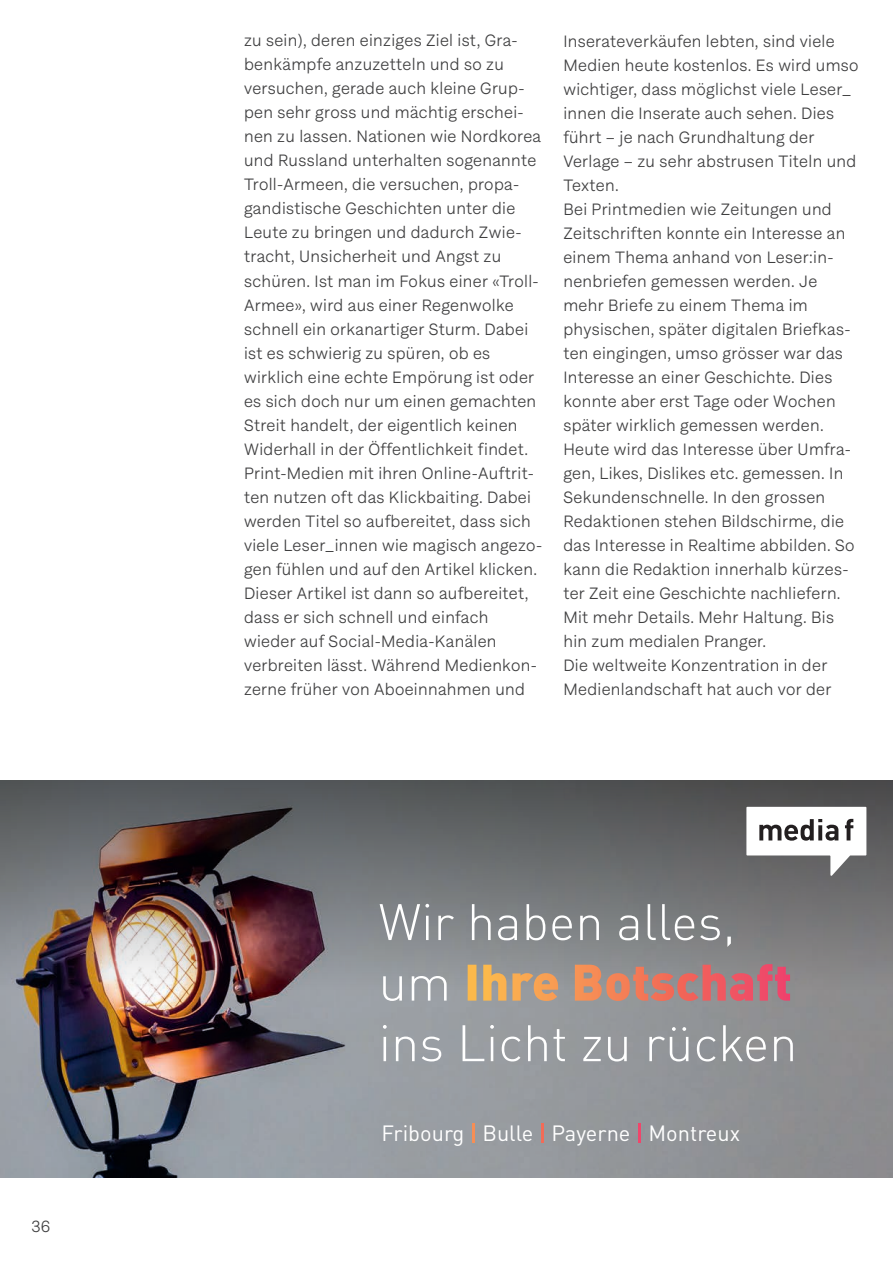
<style>
.page{position:relative;width:893px;height:1263px;background:#fff}
.page>*{position:absolute;margin:0;border:0;box-sizing:border-box;transform-origin:0 0}
.t1{font:300 50.4px/60.6px "DIN Pro";color:#fff}
.t2{font:21.9px "DIN Pro";color:#fff}
.t3{font:300 16.5px/24px "Solanel";letter-spacing:.02em;color:#3e3e3f}
.s1{font-weight:900}
</style>
<div class="page">
<img style="left:0;top:780px;width:893px;height:398px">
<svg style="left:746px;top:807px;width:120px;height:69px"></svg>
<p class="t3" style="left:31px;top:1213px;width:21px">36</p>
<p class="t3" style="left:244px;top:28px;width:300px">zu sein), deren einziges Ziel ist, Gra&shy;benkämpfe anzuzetteln und so zu versuchen, gerade auch kleine Grup&shy;pen sehr gross und mächtig erschei&shy;nen zu lassen. Nationen wie Nordkorea und Russland unterhalten sogenannte Troll-Armeen, die versuchen, propa&shy;gandistische Geschichten unter die Leute zu bringen und dadurch Zwie&shy;tracht, Unsicherheit und Angst zu schüren. Ist man im Fokus einer «Troll-Armee», wird aus einer Regenwolke schnell ein orkanartiger Sturm. Dabei ist es schwierig zu spüren, ob es wirklich eine echte Empörung ist oder es sich doch nur um einen gemachten Streit handelt, der eigentlich keinen Widerhall in der Öffentlichkeit findet.<br>Print-Medien mit ihren Online-Auftrit&shy;ten nutzen oft das Klickbaiting. Dabei werden Titel so aufbereitet, dass sich viele Leser_innen wie magisch angezo&shy;gen fühlen und auf den Artikel klicken.<br>Dieser Artikel ist dann so aufbereitet, dass er sich schnell und einfach wieder auf Social-Media-Kanälen verbreiten lässt. Während Medienkon&shy;zerne früher von Aboeinnahmen und</p>
<p class="t3" style="left:563px;top:28px;width:297px">Inserateverkäufen lebten, sind viele Medien heute kostenlos. Es wird umso wichtiger, dass möglichst viele Leser_ innen die Inserate auch sehen. Dies führt – je nach Grundhaltung der Verlage – zu sehr abstrusen Titeln und Texten.<br>Bei Printmedien wie Zeitungen und Zeitschriften konnte ein Interesse an einem Thema anhand von Leser:in&shy;nenbriefen gemessen werden. Je mehr Briefe zu einem Thema im physischen, später digitalen Briefkas&shy;ten eingingen, umso grösser war das Interesse an einer Geschichte. Dies konnte aber erst Tage oder Wochen später wirklich gemessen werden.<br>Heute wird das Interesse über Umfra&shy;gen, Likes, Dislikes etc. gemessen. In Sekundenschnelle. In den grossen Redaktionen stehen Bildschirme, die das Interesse in Realtime abbilden. So kann die Redaktion innerhalb kürzes&shy;ter Zeit eine Geschichte nachliefern.<br>Mit mehr Details. Mehr Haltung. Bis hin zum medialen Pranger.<br>Die weltweite Konzentration in der Medienlandschaft hat auch vor der</p>
<h1 class="t1" style="left:379px;top:887px;width:420px">Wir haben alles, um <span class="s1">Ihre Botschaft </span>ins Licht zu rücken</h1>
<h2 class="t2" style="left:382px;top:1115px;width:360px">Fribourg | Bulle | Payerne | Montreux</h2>
</div>
